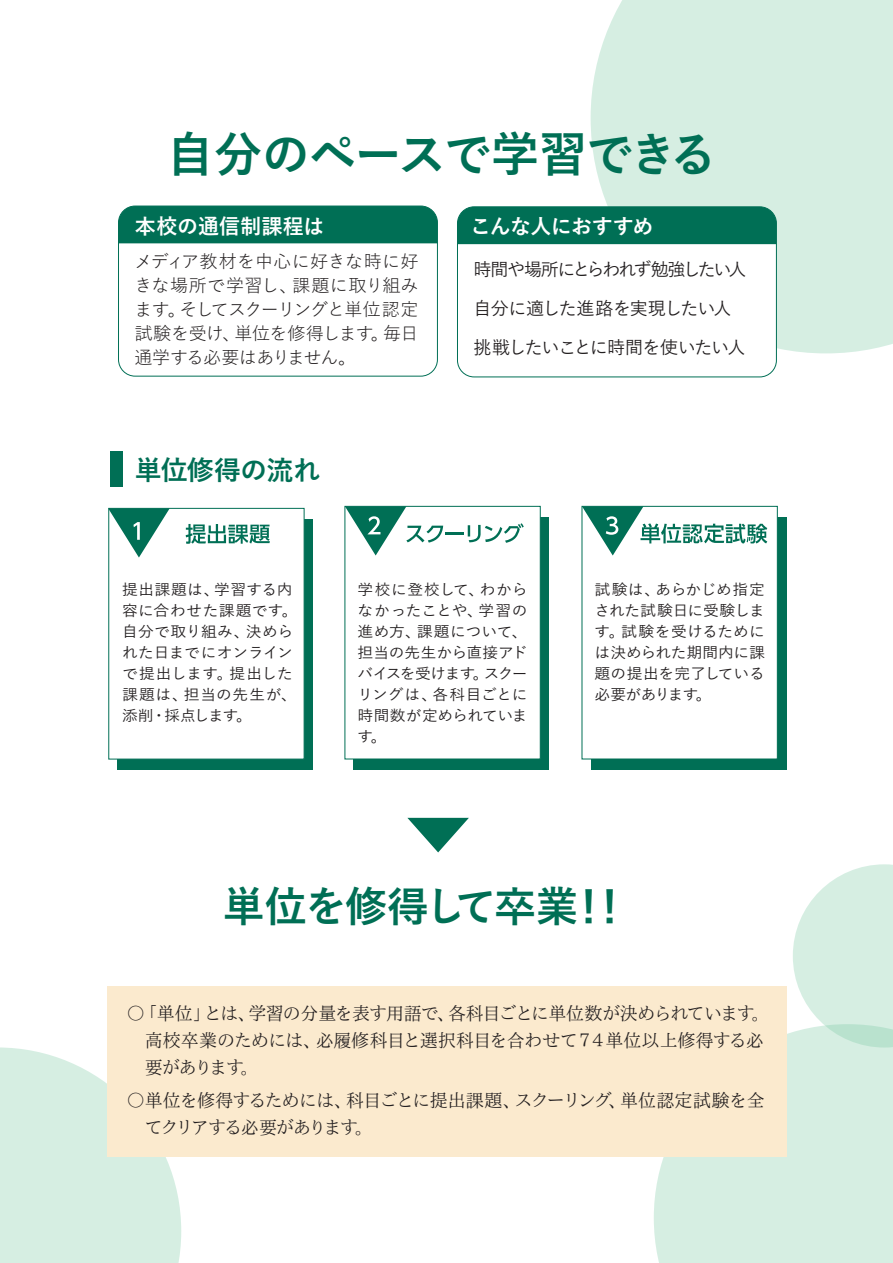
<style>
.page{position:relative;width:893px;height:1263px;background:#fff}
.page>*{position:absolute;margin:0;border:0;box-sizing:border-box;transform-origin:0 0}
.t1{font:700 48px "Yu Gothic";letter-spacing:-.035em;color:#006f55}
.t2{font:700 42px "Yu Gothic";letter-spacing:-.045em;color:#006f55}
.t3{font:700 27px "Yu Gothic";letter-spacing:-.025em;color:#006f55}
.t4{font:700 21px "Yu Gothic";letter-spacing:-.01em;color:#fff}
.t5{font:700 21px "Yu Gothic";letter-spacing:-.03em;color:#fff}
.t6{font:18px/27px "IP Amj Mincho";letter-spacing:-.045em;color:#231f20}
.t7{font:18px/24px "Yu Gothic";letter-spacing:-.045em;color:#231f20;text-align:justify}
.t8{font:500 18px "Yu Gothic";letter-spacing:-.105em;color:#231f20}
.t9{font:500 18px "Yu Gothic";letter-spacing:-.07em;color:#231f20}
.t10{font:500 18px "Yu Gothic";letter-spacing:-.05em;color:#231f20}
.t11{font:500 15px/21px "Yu Gothic";letter-spacing:-.005em;color:#231f20;text-align:justify;scale:1.05 1}
.t12{font:500 15px/21px "Yu Gothic";letter-spacing:.02em;color:#231f20;scale:1.05 1}
</style>
<div class="page">
<div style="left:654px;top:1032px;width:239px;height:231px;background:#d6eee2"></div>
<svg style="left:793px;top:864px;width:100px;height:183px"></svg>
<div style="left:591px;top:0;width:302px;height:353px;background:#d6eee2"></div>
<div style="left:0;top:1047px;width:181px;height:216px;background:#d6eee2"></div>
<div style="left:457px;top:207px;width:319px;height:170px;background:#fff;border-radius:17px"></div>
<div style="left:457px;top:206px;width:320px;height:171px;border:1px solid #006f55;border-radius:17px"></div>
<div style="left:457px;top:207px;width:319px;height:37px;background:#006f55"></div>
<div style="left:118px;top:519px;width:195px;height:250px;background:#006f55"></div>
<div style="left:110px;top:451px;width:13px;height:36px;background:#006f55"></div>
<div style="left:108px;top:986px;width:679px;height:170px;background:#fbeace"></div>
<div style="left:108px;top:508px;width:196px;height:251px;background:#fff"></div>
<div style="left:354px;top:517px;width:195px;height:252px;background:#006f55"></div>
<div style="left:345px;top:506px;width:196px;height:253px;background:#fff;border:1px solid #006f55"></div>
<div style="left:591px;top:517px;width:195px;height:252px;background:#006f55"></div>
<div style="left:582px;top:506px;width:196px;height:253px;background:#fff;border:1px solid #006f55"></div>
<svg style="left:407px;top:818px;width:62px;height:34px"></svg>
<svg style="left:186px;top:524px;width:84px;height:20px"></svg>
<hr style="left:446px;top:532px;width:18px;height:3px;background:#006f55">
<svg style="left:468px;top:523px;width:56px;height:20px"></svg>
<svg style="left:108px;top:508px;width:62px;height:49px"></svg>
<svg style="left:345px;top:506px;width:98px;height:49px"></svg>
<svg style="left:582px;top:506px;width:185px;height:49px"></svg>
<div style="left:118px;top:206px;width:320px;height:170px;border:1px solid #006f55;border-radius:17px"></div>
<div style="left:119px;top:206px;width:318px;height:37px;background:#006f55"></div>
<h1 class="t1" style="left:167px;top:128px;width:552px">自分のペースで学習できる</h1>
<h3 class="t4" style="left:135px;top:214px;width:191px">本校の通信制課程は</h3>
<h3 class="t5" style="left:470px;top:214px;width:185px">こんな人におすすめ</h3>
<p class="t7" style="left:134px;top:247px;width:286px">メディア教材を中心に好きな時に好きな場所で学習し、課題に取り組みます。そしてスクーリングと単位認定試験を受け、単位を修得します。毎日通学する必要はありません。</p>
<h3 class="t3" style="left:135px;top:455px;width:187px">単位修得の流れ</h3>
<p class="t8" style="left:474px;top:253px;width:274px">時間や場所にとらわれず勉強したい人</p>
<p class="t10" style="left:474px;top:292px;width:259px">自分に適した進路を実現したい人</p>
<p class="t9" style="left:474px;top:331px;width:273px">挑戦したいことに時間を使いたい人</p>
<p class="t12" style="left:122px;top:577px;width:168px">提出課題は、学習する内容に合わせた課題です。自分で取り組み、決められた日までにオンラインで提出します。提出した課題は、担当の先生が、添削・採点します。</p>
<p class="t11" style="left:358px;top:577px;width:163px">学校に登校して、わからなかったことや、学習の進め方、課題について、担当の先生から直接アドバイスを受けます。スクーリングは、各科目ごとに時間数が定められています。</p>
<p class="t11" style="left:595px;top:577px;width:163px">試験は、あらかじめ指定された試験日に受験します。試験を受けるためには決められた期間内に課題の提出を完了している必要があります。</p>
<h2 class="t2" style="left:223px;top:883px;width:409px">単位を修得して卒業！！</h2>
<p class="t6" style="left:145px;top:1000px;width:626px;text-indent:-18px">○「単位」とは、学習の分量を表す用語で、各科目ごとに単位数が決められています。高校卒業のためには、必履修科目と選択科目を合わせて７４単位以上修得する必要があります。</p>
<p class="t6" style="left:145px;top:1088px;width:621px;text-indent:-18px">○単位を修得するためには、科目ごとに提出課題、スクーリング、単位認定試験を全てクリアする必要があります。</p>
</div>
